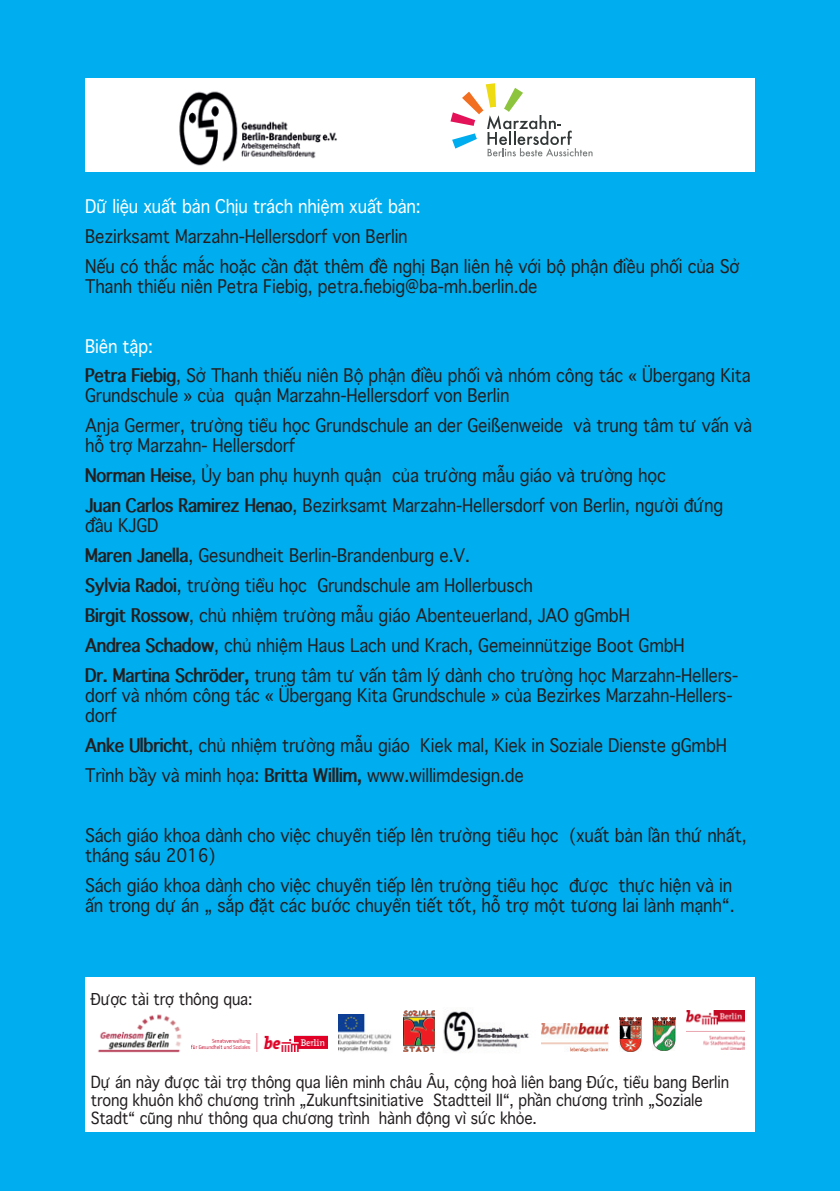
<style>
.page{position:relative;width:840px;height:1191px;background:#fff}
.page>*{position:absolute;margin:0;border:0;box-sizing:border-box;transform-origin:0 0}
.t1{font:300 18px/30px "Thonburi";letter-spacing:-.01em;color:#231f20;scale:.9 1}
.t2{font:300 18px "Thonburi";letter-spacing:-.01em;color:#fff;scale:.9 1}
.t3{font:300 16px/18px "Thonburi";letter-spacing:-.01em;color:#231f20;scale:.9 1}
.s1{color:#fff}
.s2{font-weight:700}
</style>
<div class="page">
<div style="left:0;top:0;width:839px;height:1191px;background:#00aeef"></div>
<div style="left:85px;top:78px;width:669px;height:94px;background:#fff"></div>
<div style="left:85px;top:977px;width:669px;height:154px;background:#fff"></div>
<img style="left:179px;top:91px;width:158px;height:75px">
<svg style="left:450px;top:83px;width:142px;height:73px"></svg>
<img style="left:97px;top:1014px;width:85px;height:39px">
<img style="left:652px;top:1017px;width:22px;height:33px">
<img style="left:619px;top:1017px;width:22px;height:34px">
<img style="left:338px;top:1014px;width:54px;height:38px">
<img style="left:192px;top:1033px;width:135px;height:18px">
<img style="left:686px;top:1010px;width:58px;height:39px">
<img style="left:404px;top:1010px;width:31px;height:41px">
<img style="left:443px;top:1011px;width:87px;height:41px">
<img style="left:541px;top:1023px;width:67px;height:28px">
<p class="t2" style="left:85px;top:196px;width:374px">Dữ liệu xuất bản Chịu trách nhiệm xuất bản:</p>
<p class="t1" style="left:85px;top:221px;width:728px">Bezirksamt Marzahn-Hellersdorf von Berlin<br>Nếu có thắc mắc hoặc cần đặt thêm đề nghị Bạn liên hệ với bộ phận điều phối của Sở</p>
<p class="t1" style="left:85px;top:271px;width:504px">Thanh thiếu niên Petra Fiebig, petra.fiebig@ba-mh.berlin.de</p>
<p class="t1" style="left:85px;top:331px;width:740px"><span class="s1">Biên tập:<br></span><span class="s2">Petra Fiebig</span>, Sở Thanh thiếu niên Bộ phận điều phối và nhóm công tác « Übergang Kita</p>
<p class="t1" style="left:85px;top:381px;width:736px">Grundschule » của quận Marzahn-Hellersdorf von Berlin<br>Anja Germer, trường tiểu học Grundschule an der Geißenweide và trung tâm tư vấn và</p>
<p class="t1" style="left:85px;top:431px;width:710px">hỗ trợ Marzahn- Hellersdorf<br><span class="s2">Norman Heise</span>, Ủy ban phụ huynh quận của trường mẫu giáo và trường học<br><span class="s2">Juan Carlos Ramirez Henao</span>, Bezirksamt Marzahn-Hellersdorf von Berlin, người đứng</p>
<p class="t1" style="left:85px;top:511px;width:726px">đầu KJGD<br><span class="s2">Maren Janella</span>, Gesundheit Berlin-Brandenburg e.V.<br><span class="s2">Sylvia Radoi</span>, trường tiểu học Grundschule am Hollerbusch<br><span class="s2">Birgit Rossow</span>, chủ nhiệm trường mẫu giáo Abenteuerland, JAO gGmbH<br><span class="s2">Andrea Schadow</span>, chủ nhiệm Haus Lach und Krach, Gemeinnützige Boot GmbH<br><span class="s2">Dr. Martina Schröder,</span> trung tâm tư vấn tâm lý dành cho trường học Marzahn-Hellers-</p>
<p class="t1" style="left:85px;top:686px;width:720px;line-height:20px">dorf và nhóm công tác « Übergang Kita Grundschule » của Bezirkes Marzahn-Hellers&shy;dorf</p>
<p class="t1" style="left:85px;top:731px;width:714px"><span class="s2">Anke Ulbricht</span>, chủ nhiệm trường mẫu giáo Kiek mal, Kiek in Soziale Dienste gGmbH<br>Trình bầy và minh họa: <span class="s2">Britta Willim,</span> www.willimdesign.de</p>
<p class="t1" style="left:85px;top:825px;width:736px;line-height:20px">Sách giáo khoa dành cho việc chuyển tiếp lên trường tiểu học (xuất bản lần thứ nhất, tháng sáu 2016)</p>
<p class="t1" style="left:85px;top:875px;width:722px;line-height:20px">Sách giáo khoa dành cho việc chuyển tiếp lên trường tiểu học được thực hiện và in ấn trong dự án „ sắp đặt các bước chuyển tiết tốt, hỗ trợ một tương lai lành mạnh“.</p>
<p class="t3" style="left:91px;top:990px;width:181px">Được tài trợ thông qua:</p>
<p class="t3" style="left:91px;top:1073px;width:710px">Dự án này được tài trợ thông qua liên minh châu Âu, cộng hoà liên bang Đức, tiểu bang Berlin trong khuôn khổ chương trình „Zukunftsinitiative Stadtteil II“, phần chương trình „Soziale<br>Stadt“ cũng như thông qua chương trình hành động vì sức khỏe.</p>
</div>
